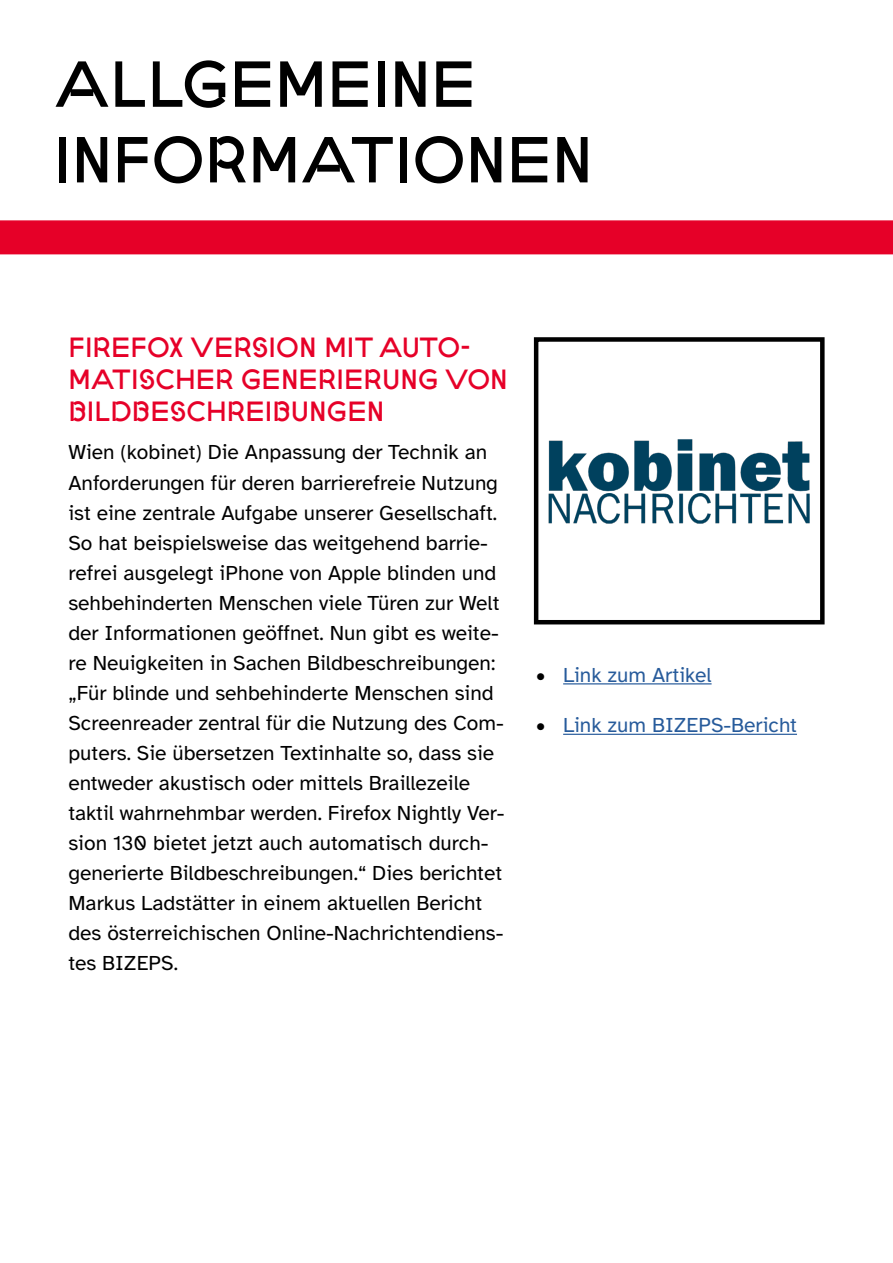
<style>
.page{position:relative;width:893px;height:1263px;background:#fff}
.page>*{position:absolute;margin:0;border:0;box-sizing:border-box;transform-origin:0 0}
.t1{font:63px/75.6px "HSD Sans";color:#000}
.t2{font:27px/31.5px "HSD Sans";color:#e60028}
.t3{font:21px/30px "Atkinson Hyperlegible";color:#000}
.t4{font:21px "Atkinson Hyperlegible";color:#275b9b}
.s1{color:#000}
</style>
<div class="page">
<div style="left:0;top:220px;width:893px;height:34px;background:#e60028"></div>
<hr style="left:563px;top:683px;width:149px;height:1px;background:#275b9b">
<hr style="left:563px;top:734px;width:234px;height:1px;background:#275b9b">
<img style="left:548px;top:439px;width:262px;height:85px">
<div style="left:534px;top:337px;width:291px;height:287px;border:4px solid #000"></div>
<h1 class="t1" style="left:54px;top:49px;width:540px">ALLGEMEINE<br>INFORMATIONEN</h1>
<p class="t2" style="left:68px;top:333px;width:441px">FIREFOX VERSION MIT AUTO-<br>MATISCHER GENERIERUNG VON<br>BILDBESCHREIBUNGEN</p>
<p class="t3" style="left:68px;top:438px;width:438px">Wien (kobinet) Die Anpassung der Technik an Anforderungen für deren barrierefreie Nutzung ist eine zentrale Aufgabe unserer Gesellschaft.<br>So hat beispielsweise das weitgehend barrie&shy;refrei ausgelegt iPhone von Apple blinden und sehbehinderten Menschen viele Türen zur Welt der Informationen geöffnet. Nun gibt es weite&shy;re Neuigkeiten in Sachen Bildbeschreibungen: „Für blinde und sehbehinderte Menschen sind Screenreader zentral für die Nutzung des Com&shy;puters. Sie übersetzen Textinhalte so, dass sie entweder akustisch oder mittels Braillezeile taktil wahrnehmbar werden. Firefox Nightly Ver&shy;sion 130 bietet jetzt auch automatisch durch&shy;generierte Bildbeschreibungen.“ Dies berichtet Markus Ladstätter in einem aktuellen Bericht des österreichischen Online-Nachrichtendiens&shy;tes BIZEPS.</p>
<p class="t4" style="left:536px;top:663px;width:177px"><span class="s1">•</span> Link zum Artikel</p>
<p class="t4" style="left:536px;top:713px;width:262px"><span class="s1">•</span> Link zum BIZEPS-Bericht</p>
</div>
